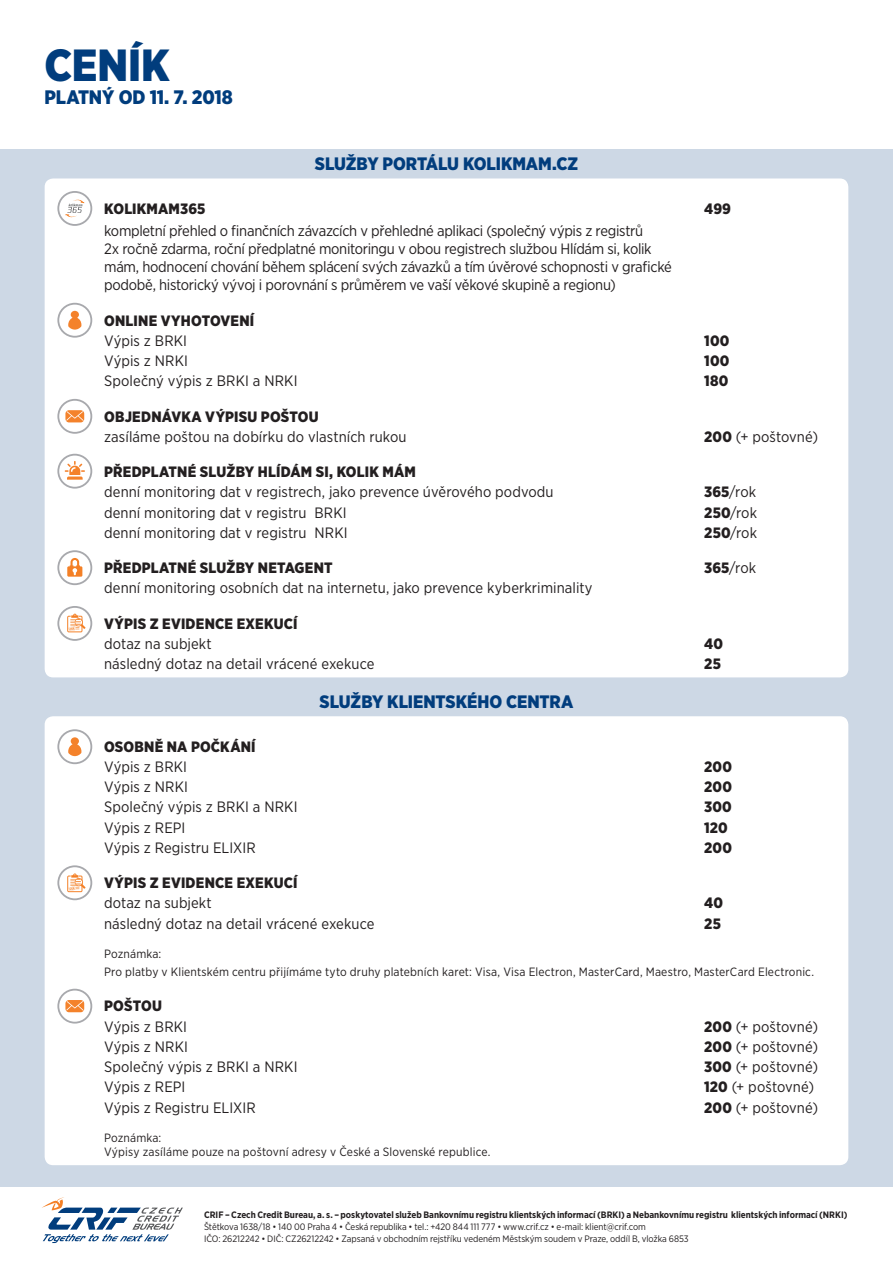
<style>
.page{position:relative;width:893px;height:1263px;background:#fff}
.page>*{position:absolute;margin:0;border:0;box-sizing:border-box;transform-origin:0 0}
.t1{font:900 45px "Gotham Narrow";color:#013d7d}
.t2{font:900 19.5px "Gotham Narrow";letter-spacing:-.01em;color:#013d7d}
.t3{font:900 18px "Gotham Narrow";letter-spacing:-.005em;color:#013d7d}
.t4{font:15px "Gotham Narrow";color:#231f20}
.t5{font:15px/18px "Gotham Narrow";letter-spacing:-.02em;color:#231f20}
.t6{font:900 15px "Gotham Narrow";letter-spacing:.01em;color:#231f20}
.t7{font:12px/18px "Gotham Narrow";letter-spacing:.015em;color:#231f20}
.t8{font:9.3px "Gotham Narrow";letter-spacing:-.005em;color:#231f20}
.t9{font:700 9.3px "Gotham Narrow";letter-spacing:-.005em;color:#231f20}
.s1{font-weight:900}
</style>
<div class="page">
<div style="left:0;top:149px;width:893px;height:1037px;background:#cdd8e5"></div>
<svg style="left:42px;top:1197px;width:141px;height:46px"></svg>
<div style="left:45px;top:716px;width:803px;height:449px;background:#fff;border-radius:9px"></div>
<div style="left:45px;top:178px;width:803px;height:499px;background:#fff;border-radius:9px"></div>
<svg style="left:57px;top:550px;width:35px;height:35px"></svg>
<svg style="left:57px;top:454px;width:35px;height:35px"></svg>
<svg style="left:57px;top:606px;width:35px;height:35px"></svg>
<svg style="left:57px;top:399px;width:35px;height:35px"></svg>
<svg style="left:57px;top:303px;width:35px;height:35px"></svg>
<svg style="left:57px;top:191px;width:35px;height:35px"></svg>
<svg style="left:57px;top:989px;width:35px;height:34px"></svg>
<svg style="left:57px;top:729px;width:35px;height:35px"></svg>
<svg style="left:57px;top:865px;width:35px;height:35px"></svg>
<p class="t1" style="left:45px;top:35px;width:127px">CENÍK</p>
<p class="t2" style="left:45px;top:84px;width:190px">PLATNÝ OD 11. 7. 2018</p>
<p class="t3" style="left:315px;top:152px;width:265px">SLUŽBY PORTÁLU KOLIKMAM.CZ</p>
<p class="t6" style="left:104px;top:199px;width:103px">KOLIKMAM365</p>
<p class="t6" style="left:704px;top:199px;width:28px">499</p>
<p class="t5" style="left:104px;top:222px;width:569px">kompletní přehled o finančních závazcích v přehledné aplikaci (společný výpis z registrů<br>2x ročně zdarma, roční předplatné monitoringu v obou registrech službou Hlídám si, kolik mám, hodnocení chování během splácení svých závazků a tím úvěrové schopnosti v grafické podobě, historický vývoj i porovnání s průměrem ve vaší věkové skupině a regionu)</p>
<p class="t6" style="left:104px;top:310px;width:152px">ONLINE VYHOTOVENÍ</p>
<p class="t4" style="left:104px;top:331px;width:84px">Výpis z BRKI</p>
<p class="t6" style="left:704px;top:331px;width:27px">100</p>
<p class="t4" style="left:104px;top:351px;width:85px">Výpis z NRKI</p>
<p class="t6" style="left:704px;top:351px;width:27px">100</p>
<p class="t4" style="left:104px;top:372px;width:195px">Společný výpis z BRKI a NRKI</p>
<p class="t6" style="left:704px;top:371px;width:26px">180</p>
<p class="t6" style="left:104px;top:406px;width:216px">OBJEDNÁVKA VÝPISU POŠTOU</p>
<p class="t4" style="left:104px;top:427px;width:304px">zasíláme poštou na dobírku do vlastních rukou</p>
<p class="t4" style="left:704px;top:427px;width:115px"><span class="s1">200</span> (+ poštovné)</p>
<p class="t6" style="left:104px;top:462px;width:313px">PŘEDPLATNÉ SLUŽBY HLÍDÁM SI, KOLIK MÁM</p>
<p class="t4" style="left:104px;top:483px;width:451px">denní monitoring dat v registrech, jako prevence úvěrového podvodu</p>
<p class="t4" style="left:704px;top:483px;width:54px"><span class="s1">365</span>/rok</p>
<p class="t4" style="left:104px;top:503px;width:244px">denní monitoring dat v registru BRKI</p>
<p class="t4" style="left:704px;top:503px;width:54px"><span class="s1">250</span>/rok</p>
<p class="t4" style="left:104px;top:523px;width:245px">denní monitoring dat v registru NRKI</p>
<p class="t4" style="left:704px;top:523px;width:54px"><span class="s1">250</span>/rok</p>
<p class="t6" style="left:104px;top:558px;width:230px">PŘEDPLATNÉ SLUŽBY NETAGENT</p>
<p class="t4" style="left:704px;top:558px;width:54px"><span class="s1">365</span>/rok</p>
<p class="t4" style="left:104px;top:579px;width:490px">denní monitoring osobních dat na internetu, jako prevence kyberkriminality</p>
<p class="t6" style="left:104px;top:613px;width:195px">VÝPIS Z EVIDENCE EXEKUCÍ</p>
<p class="t4" style="left:104px;top:634px;width:109px">dotaz na subjekt</p>
<p class="t6" style="left:704px;top:634px;width:20px">40</p>
<p class="t4" style="left:104px;top:654px;width:272px">následný dotaz na detail vrácené exekuce</p>
<p class="t6" style="left:704px;top:654px;width:18px">25</p>
<p class="t3" style="left:320px;top:689px;width:255px">SLUŽBY KLIENTSKÉHO CENTRA</p>
<p class="t6" style="left:104px;top:736px;width:153px">OSOBNĚ NA POČKÁNÍ</p>
<p class="t4" style="left:104px;top:757px;width:84px">Výpis z BRKI</p>
<p class="t6" style="left:704px;top:757px;width:29px">200</p>
<p class="t4" style="left:104px;top:778px;width:85px">Výpis z NRKI</p>
<p class="t6" style="left:704px;top:777px;width:29px">200</p>
<p class="t4" style="left:104px;top:798px;width:195px">Společný výpis z BRKI a NRKI</p>
<p class="t6" style="left:704px;top:797px;width:29px">300</p>
<p class="t4" style="left:104px;top:818px;width:83px">Výpis z REPI</p>
<p class="t6" style="left:704px;top:817px;width:25px">120</p>
<p class="t4" style="left:104px;top:838px;width:153px">Výpis z Registru ELIXIR</p>
<p class="t6" style="left:704px;top:838px;width:29px">200</p>
<p class="t6" style="left:104px;top:873px;width:195px">VÝPIS Z EVIDENCE EXEKUCÍ</p>
<p class="t4" style="left:104px;top:894px;width:109px">dotaz na subjekt</p>
<p class="t6" style="left:704px;top:893px;width:20px">40</p>
<p class="t4" style="left:104px;top:914px;width:272px">následný dotaz na detail vrácené exekuce</p>
<p class="t6" style="left:704px;top:913px;width:18px">25</p>
<p class="t7" style="left:104px;top:945px;width:711px">Poznámka:<br>Pro platby v Klientském centru přijímáme tyto druhy platebních karet: Visa, Visa Electron, MasterCard, Maestro, MasterCard Electronic.</p>
<p class="t6" style="left:104px;top:996px;width:59px">POŠTOU</p>
<p class="t4" style="left:104px;top:1017px;width:84px">Výpis z BRKI</p>
<p class="t4" style="left:704px;top:1017px;width:115px"><span class="s1">200</span> (+ poštovné)</p>
<p class="t4" style="left:104px;top:1037px;width:85px">Výpis z NRKI</p>
<p class="t4" style="left:704px;top:1037px;width:115px"><span class="s1">200</span> (+ poštovné)</p>
<p class="t4" style="left:104px;top:1057px;width:195px">Společný výpis z BRKI a NRKI</p>
<p class="t4" style="left:704px;top:1057px;width:115px"><span class="s1">300</span> (+ poštovné)</p>
<p class="t4" style="left:104px;top:1078px;width:83px">Výpis z REPI</p>
<p class="t4" style="left:704px;top:1078px;width:111px"><span class="s1">120</span> (+ poštovné)</p>
<p class="t4" style="left:104px;top:1098px;width:153px">Výpis z Registru ELIXIR</p>
<p class="t4" style="left:704px;top:1098px;width:115px"><span class="s1">200</span> (+ poštovné)</p>
<p class="t7" style="left:104px;top:1128px;width:59px">Poznámka:</p>
<p class="t7" style="left:104px;top:1143px;width:388px">Výpisy zasíláme pouze na poštovní adresy v České a Slovenské republice.</p>
<p class="t9" style="left:204px;top:1209px;width:645px">CRIF – Czech Credit Bureau, a. s. – poskytovatel služeb Bankovnímu registru klientských informací (BRKI) a Nebankovnímu registru klientských informací (NRKI)</p>
<p class="t8" style="left:204px;top:1221px;width:443px">Štětkova 1638/18 • 140 00 Praha 4 • Česká republika • tel.: +420 844 111 777 • www.crif.cz • e-mail: klient@crif.com</p>
<p class="t8" style="left:204px;top:1233px;width:486px">IČO: 26212242 • DIČ: CZ26212242 • Zapsaná v obchodním rejstříku vedeném Městským soudem v Praze, oddíl B, vložka 6853</p>
</div>
